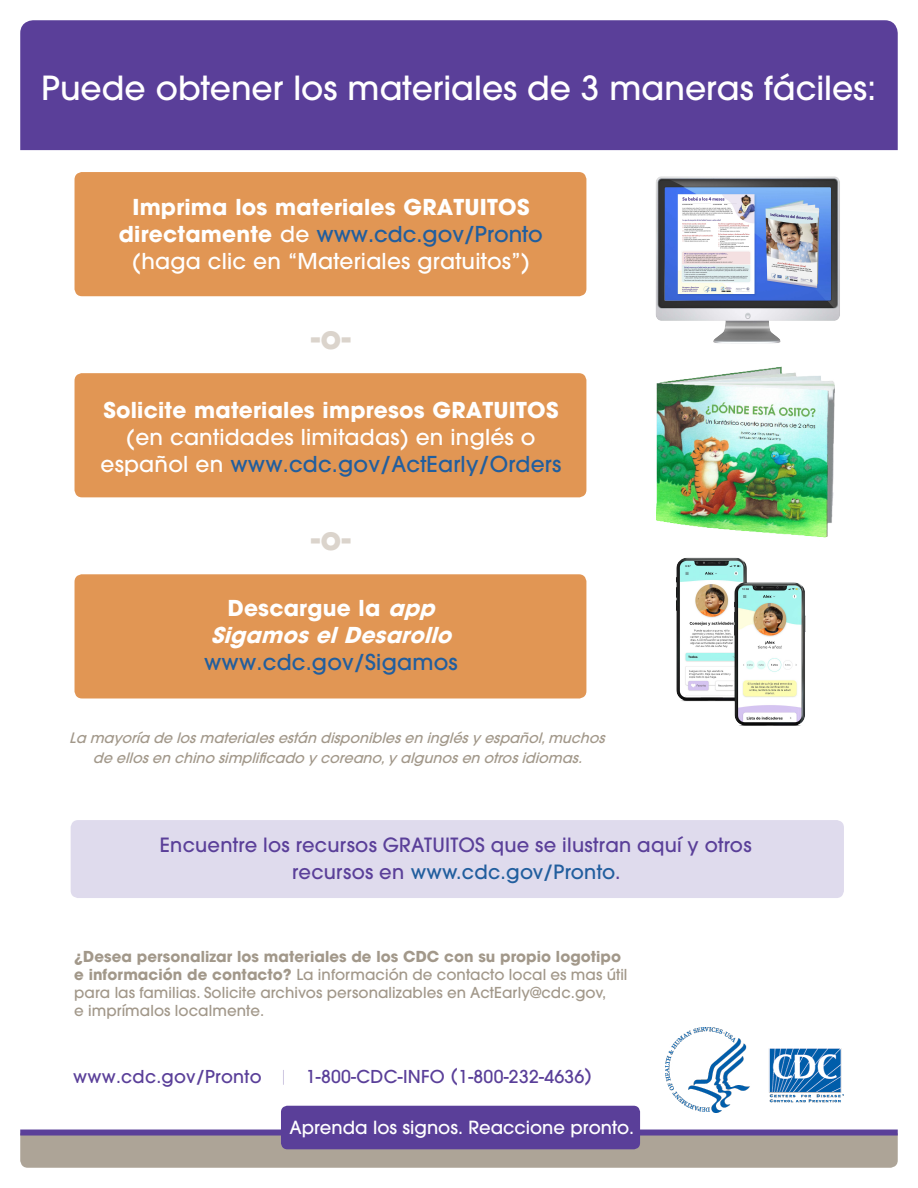
<style>
.page{position:relative;width:918px;height:1188px;background:#fff}
.page>*{position:absolute;margin:0;border:0;box-sizing:border-box;transform-origin:0 0}
.t1{font:500 33px "Avant Garde";color:#fff}
.t2{font:700 31.5px "Avant Garde";color:#dbd4cc}
.t3{font:700 21.75px/27px "Avant Garde";letter-spacing:.01em;color:#fff;text-align:center}
.t4{font:500 21.75px/27px "Avant Garde";letter-spacing:.01em;color:#fff;text-align:center}
.t5{font:italic 700 21.75px/27px "Avant Garde";color:#fff;text-align:center}
.t6{font:500 21.75px "Avant Garde";letter-spacing:.01em;color:#215e9e}
.t7{font:500 19.5px/27px "Avant Garde";letter-spacing:.015em;color:#5a3f99;text-align:center}
.t8{font:500 18px "Avant Garde";color:#fff}
.t9{font:500 17.7px "Avant Garde";letter-spacing:.015em;color:#5a3f99}
.t10{font:200 17.7px "Avant Garde";color:#9d8ec3}
.t11{font:500 15px/18.3px "Avant Garde";letter-spacing:.005em;color:#a2988a}
.t12{font:italic 500 14.25px/19.5px "Avant Garde";color:#a2988a;text-align:center}
.s1{font-weight:500}
.s2{font-weight:500;color:#215e9e}
.s3{color:#215e9e}
.s4{font-style:normal}
.s5{font-weight:700}
</style>
<div class="page">
<div style="left:71px;top:820px;width:773px;height:78px;background:#dfdbed;border-radius:8px"></div>
<div style="left:20px;top:20px;width:878px;height:130px;background:#5a3f99"></div>
<div style="left:75px;top:172px;width:511px;height:124px;background:#e19654;border-radius:8px"></div>
<div style="left:20px;top:1136px;width:878px;height:32px;background:#ada497"></div>
<div style="left:20px;top:1130px;width:878px;height:6px;background:#5a3f99"></div>
<div style="left:281px;top:1106px;width:359px;height:43px;background:#5a3f99;border-radius:6px"></div>
<div style="left:75px;top:373px;width:511px;height:124px;background:#e19654;border-radius:8px"></div>
<div style="left:75px;top:574px;width:511px;height:124px;background:#e19654;border-radius:8px"></div>
<img style="left:656px;top:176px;width:184px;height:168px">
<img style="left:657px;top:366px;width:178px;height:172px">
<img style="left:676px;top:557px;width:130px;height:169px">
<img style="left:666px;top:1028px;width:178px;height:85px">
<h1 class="t1" style="left:42px;top:67px;width:836px">Puede obtener los materiales de 3 maneras fáciles:</h1>
<h3 class="t3" style="left:119px;top:193px;width:426px">Imprima los materiales GRATUITOS directamente <span class="s1">de</span> <span class="s2">www.cdc.gov/Pronto </span><span class="s1">(haga clic en “Materiales gratuitos”)</span></h3>
<h2 class="t2" style="left:311px;top:317px;width:41px">-o-</h2>
<h3 class="t3" style="left:103px;top:396px;width:457px">Solicite materiales impresos GRATUITOS</h3>
<h3 class="t4" style="left:101px;top:423px;width:462px">(en cantidades limitadas) en inglés o español en <span class="s3">www.cdc.gov/ActEarly/Orders</span></h3>
<h2 class="t2" style="left:311px;top:518px;width:41px">-o-</h2>
<h3 class="t5" style="left:211px;top:594px;width:249px"><span class="s4">Descargue la</span> app<br>SigamoselDesarollo</h3>
<h3 class="t6" style="left:204px;top:648px;width:255px">www.cdc.gov/Sigamos</h3>
<p class="t12" style="left:69px;top:728px;width:541px">La mayoría de losmaterialesestán disponiblesen inglésyespañol,muchos de ellosen chino simplificado ycoreano,yalgunosen otrosidiomas.</p>
<h3 class="t7" style="left:160px;top:832px;width:593px">Encuentre los recursos GRATUITOS que se ilustran aquí y otros recursos en <span class="s3">www.cdc.gov/Pronto</span>.</h3>
<p class="t11" style="left:74px;top:947px;width:555px"><span class="s5">¿Desea personalizar los materiales de los CDC con su propio logotipo e información de contacto?</span> La información de contacto local es mas útil para las familias. Solicite archivos personalizables en ActEarly@cdc.gov,<br>e imprímalos localmente.</p>
<p class="t9" style="left:73px;top:1065px;width:190px">www.cdc.gov/Pronto</p>
<p class="t9" style="left:306px;top:1065px;width:287px">1-800-CDC-INFO (1-800-232-4636)</p>
<p class="t8" style="left:290px;top:1117px;width:346px">Aprenda los signos. Reaccione pronto.</p>
<p class="t10" style="left:279px;top:1066px;width:11px">|</p>
</div>
